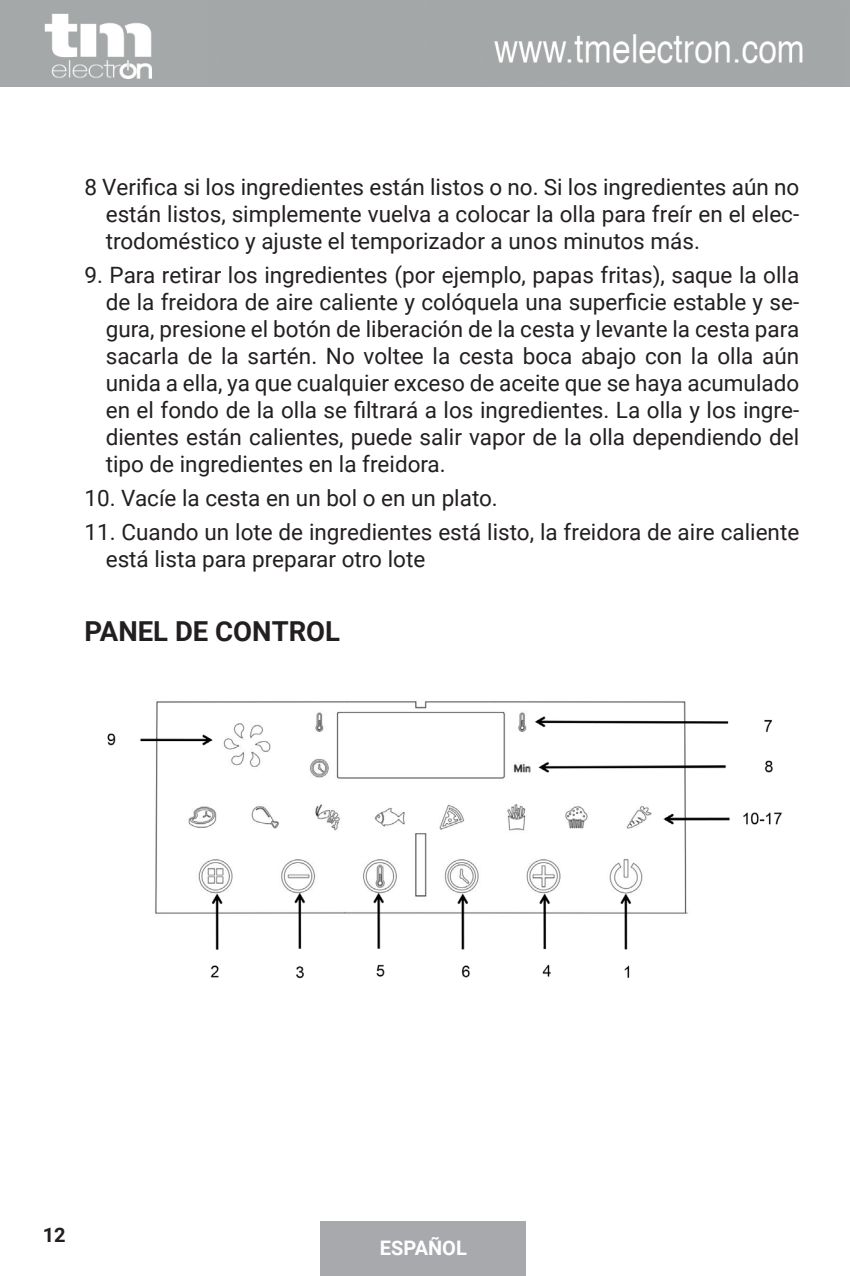
<style>
.page{position:relative;width:850px;height:1276px;background:#fff}
.page>*{position:absolute;margin:0;border:0;box-sizing:border-box;transform-origin:0 0}
.t1{font:700 27.5px "Roboto";color:#231f20}
.t2{font:22.5px/27px "Roboto";color:#231f20;text-align:justify}
.t3{font:700 20px "Roboto";color:#fff}
.t4{font:700 20px "Roboto";color:#231f20}
</style>
<div class="page">
<img style="left:0;top:0;width:849px;height:87px">
<div style="left:320px;top:1221px;width:206px;height:54px;background:#a8a9ad"></div>
<img style="left:107px;top:701px;width:675px;height:278px">
<p class="t2" style="left:106px;top:172px;width:695px;text-indent:-21px">8 Verifica si los ingredientes están listos o no. Si los ingredientes aún no están listos, simplemente vuelva a colocar la olla para freír en el elec&shy;trodoméstico y ajuste el temporizador a unos minutos más.</p>
<p class="t2" style="left:106px;top:260px;width:695px;text-indent:-21px">9. Para retirar los ingredientes (por ejemplo, papas fritas), saque la olla de la freidora de aire caliente y colóquela una superficie estable y se&shy;gura, presione el botón de liberación de la cesta y levante la cesta para sacarla de la sartén. No voltee la cesta boca abajo con la olla aún unida a ella, ya que cualquier exceso de aceite que se haya acumulado en el fondo de la olla se filtrará a los ingredientes. La olla y los ingre&shy;dientes están calientes, puede salir vapor de la olla dependiendo del tipo de ingredientes en la freidora.</p>
<p class="t2" style="left:84px;top:484px;width:415px">10. Vacíe la cesta en un bol o en un plato.</p>
<p class="t2" style="left:106px;top:518px;width:695px;text-indent:-21px">11. Cuando un lote de ingredientes está listo, la freidora de aire caliente está lista para preparar otro lote</p>
<p class="t1" style="left:84px;top:612px;width:257px">PANEL DE CONTROL</p>
<p class="t4" style="left:43px;top:1221px;width:24px">12</p>
<p class="t3" style="left:380px;top:1233px;width:88px">ESPAÑOL</p>
</div>
